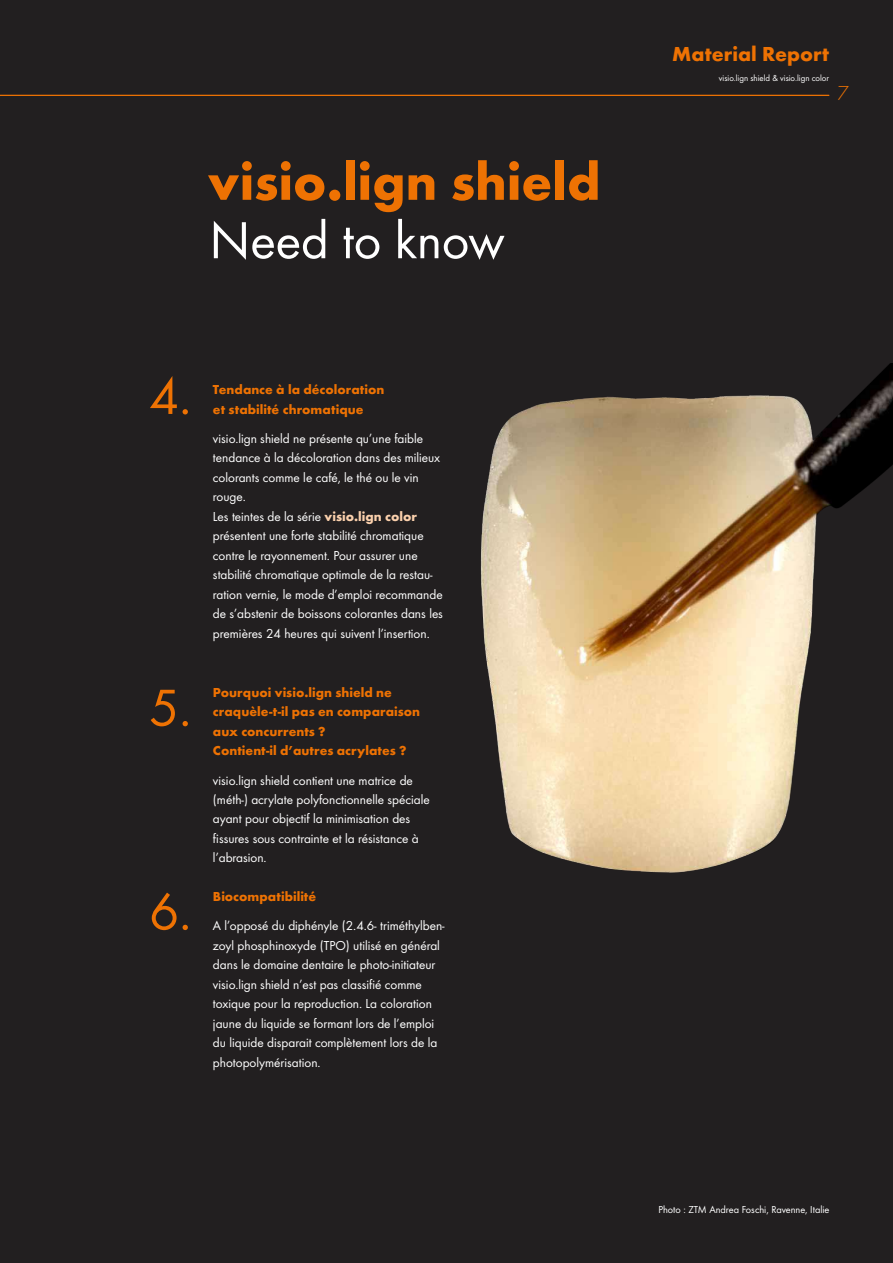
<style>
.page{position:relative;width:893px;height:1263px;background:#221f20}
.page>*{position:absolute;margin:0;border:0;box-sizing:border-box;transform-origin:0 0}
.t1{font:700 54px "Futura";color:#ee7203}
.t2{font:54px "Futura Boo";color:#fff}
.t3{font:54px "Futura Boo";color:#ee7203}
.t4{font:700 21px "Futura";color:#ee7203}
.t5{font:300 21px "Futura";color:#ee7203}
.t6{font:13.5px/19.5px "Futura Boo";color:#fff}
.t7{font:700 13.5px/19.5px "Futura";color:#ee7203}
.t8{font:10.5px "Futura Boo";color:#fff}
.t9{font:9px "Futura Boo";color:#fff}
.s1{font-family:"Futura";font-weight:700;color:#fcd1ad}
</style>
<div class="page">
<img style="left:387px;top:364px;width:506px;height:541px">
<hr style="left:0;top:95px;width:829px;height:1px;background:#ee7203">
<h1 class="t1" style="left:208px;top:160px;width:394px">visio.lign shield</h1>
<h1 class="t2" style="left:209px;top:218px;width:297px">Need to know</h1>
<h1 class="t3" style="left:149px;top:374px;width:44px">4.</h1>
<h1 class="t3" style="left:149px;top:686px;width:44px">5.</h1>
<p class="t7" style="left:213px;top:381px;width:173px">Tendance à la décoloration et stabilité chromatique</p>
<p class="t6" style="left:213px;top:430px;width:232px">visio.lign shield ne présente qu’une faible tendance à la décoloration dans des milieux colorants comme le café, le thé ou le vin rouge.<br>Les teintes de la série <span class="s1">visio.lign color </span>présentent une forte stabilité chromatique contre le rayonnement. Pour assurer une stabilité chromatique optimale de la restau&shy;ration vernie, le mode d’emploi recommande de s’abstenir de boissons colorantes dans les premières 24 heures qui suivent l’insertion.</p>
<p class="t7" style="left:213px;top:684px;width:209px">Pourquoi visio.lign shield ne craquèle-t-il pas en comparaison aux concurrents ?<br>Contient-il d’autres acrylates ?</p>
<p class="t6" style="left:213px;top:771px;width:218px">visio.lign shield contient une matrice de (méth-) acrylate polyfonctionnelle spéciale ayant pour objectif la minimisation des fissures sous contrainte et la résistance à l’abrasion.</p>
<h1 class="t3" style="left:149px;top:889px;width:44px">6.</h1>
<p class="t7" style="left:213px;top:888px;width:105px">Biocompatibilité</p>
<p class="t6" style="left:213px;top:917px;width:233px">A l’opposé du diphényle (2.4.6- triméthylben&shy;zoyl phosphinoxyde (TPO) utilisé en général dans le domaine dentaire le photo-initiateur visio.lign shield n’est pas classifié comme toxique pour la reproduction. La coloration jaune du liquide se formant lors de l’emploi du liquide disparait complètement lors de la photopolymérisation.</p>
<h2 class="t4" style="left:672px;top:45px;width:158px">Material Report</h2>
<p class="t9" style="left:719px;top:74px;width:112px">visio.lign shield &amp; visio.lign color</p>
<h2 class="t5" style="left:837px;top:81px;width:13px">7</h2>
<p class="t8" style="left:658px;top:1205px;width:173px">Photo : ZTM Andrea Foschi, Ravenne, Italie</p>
</div>
